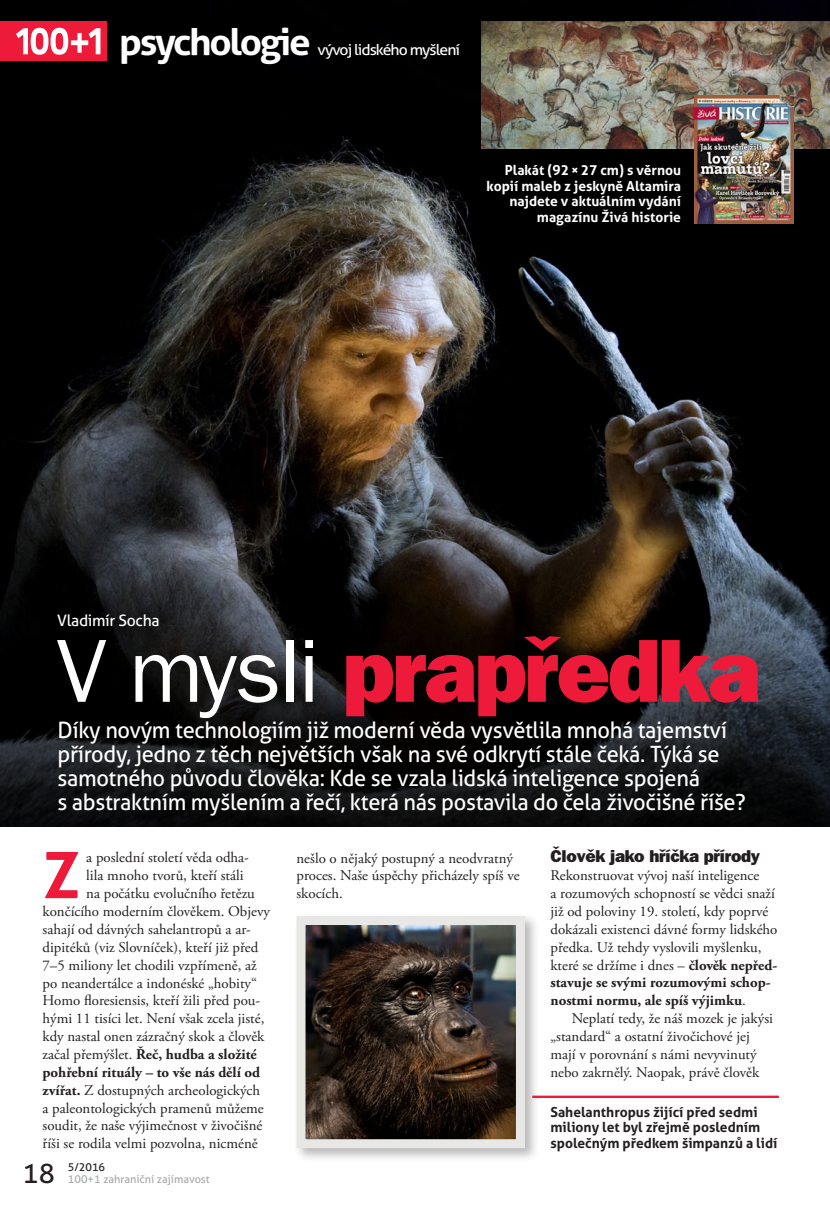
<style>
.page{position:relative;width:830px;height:1212px;background:#fff}
.page>*{position:absolute;margin:0;border:0;box-sizing:border-box;transform-origin:0 0}
.t1{font:90px "ITC Franklin Gothic Std Hvy";letter-spacing:-.025em;color:#ed1a3a}
.t2{font:700 64.2px "Aller";color:#ed1a3a}
.t3{font:700 36.75px "Aller";letter-spacing:-.06em;color:#fff;scale:1.05 1}
.t4{font:27px "Aller";color:#231f20}
.t5{font:22.5px/24px "Aller";letter-spacing:-.015em;color:#fff}
.t6{font:17.25px "ITC Franklin Gothic Std Hvy";letter-spacing:-.015em;color:#231f20}
.t7{font:15.75px "Aller";letter-spacing:-.02em;color:#fff}
.t8{font:15px "Aller";letter-spacing:-.06em;color:#fff;scale:1.05 1}
.t9{font:14.85px/17.9px "Adobe Garamond Pro";color:#231f20}
.t10{font:700 14.85px "Adobe Garamond Pro";color:#231f20}
.t11{font:700 13.8px/15.8px "Aller";color:#fff;text-align:right}
.t12{font:700 13.8px/15.8px "Aller";color:#231f20}
.t13{font:10.95px "Aller";color:#a7a9ac}
.t14{font:10.95px "Aller";color:#231f20}
.s1{font-family:"ITC Franklin Gothic Std";color:#fff}
.s2{font-weight:400}
.s3{font-weight:700}
</style>
<div class="page">
<img style="left:0;top:0;width:829px;height:546px">
<svg style="left:0;top:546px;width:829px;height:281px;background:#181819"></svg>
<img style="left:481px;top:21px;width:348px;height:128px">
<img style="left:694px;top:96px;width:99px;height:127px">
<div style="left:293px;top:913px;width:246px;height:250px;background:#231f20;opacity:.32"></div>
<img style="left:306px;top:926px;width:208px;height:212px">
<div style="left:296px;top:916px;width:228px;height:232px;border:9px solid #e7e7e6"></div>
<div style="left:0;top:21px;width:106px;height:40px;background:#ed1a3a"></div>
<svg style="left:16px;top:28px;width:84px;height:27px"></svg>
<hr style="left:532px;top:1095px;width:246px;height:3px;background:#ed1a3a">
<h3 class="t3" style="left:119px;top:19px;width:184px">psychologie</h3>
<p class="t8" style="left:317px;top:40px;width:137px">vývoj lidského myšlení</p>
<p class="t11" style="left:486px;top:162px;width:196px">Plakát (92×27 cm) s věrnou kopií maleb z jeskyně Altamira najdete v aktuálním vydání magazínu Živá historie</p>
<p class="t7" style="left:57px;top:611px;width:104px">Vladimír Socha</p>
<h1 class="t1" style="left:56px;top:614px;width:705px"><span class="s1">V mysli</span> prapředka</h1>
<p class="t5" style="left:57px;top:718px;width:689px">Díky novým technologiím již moderní věda vysvětlila mnohá tajemství přírody, jedno z těch největších však na své odkrytí stále čeká. Týká se samotného původu člověka: Kde se vzala lidská inteligence spojená<br>s abstraktním myšlením a řečí, která nás postavila do čela živočišné říše?</p>
<h2 class="t2" style="left:43px;top:836px;width:39px">Z</h2>
<p class="t9" style="left:86px;top:849px;width:164px">a poslední století věda odha-</p>
<p class="t9" style="left:86px;top:867px;width:159px">lila mnoho tvorů, kteří stáli</p>
<p class="t9" style="left:86px;top:885px;width:170px">na počátku evolučního řetězu</p>
<p class="t9" style="left:43px;top:903px;width:229px">končícího moderním člověkem. Objevy</p>
<p class="t9" style="left:43px;top:921px;width:210px">sahají od dávných sahelantropů a ar-</p>
<p class="t9" style="left:43px;top:939px;width:217px">dipitéků (viz Slovníček), kteří již před</p>
<p class="t9" style="left:43px;top:956px;width:215px">7–5 miliony let chodili vzpřímeně, až</p>
<p class="t9" style="left:43px;top:974px;width:216px">po neandertálce a indonéské „hobity“</p>
<p class="t9" style="left:43px;top:992px;width:219px">Homo floresiensis, kteří žili před pou-</p>
<p class="t9" style="left:43px;top:1010px;width:223px">hými 11 tisíci let. Není však zcela jisté,</p>
<p class="t9" style="left:43px;top:1028px;width:223px">kdy nastal onen zázračný skok a člověk</p>
<p class="t10" style="left:43px;top:1045px;width:216px"><span class="s2">začal přemýšlet.</span> Řeč, hudba a složité</p>
<p class="t10" style="left:43px;top:1063px;width:219px">pohřební rituály – to vše nás dělí od</p>
<p class="t9" style="left:43px;top:1081px;width:219px"><span class="s3">zvířat.</span> Z dostupných archeologických</p>
<p class="t9" style="left:43px;top:1099px;width:223px">a paleontologických pramenů můžeme</p>
<p class="t9" style="left:43px;top:1117px;width:221px">soudit, že naše výjimečnost v živočišné</p>
<p class="t9" style="left:43px;top:1135px;width:216px">říši se rodila velmi pozvolna, nicméně</p>
<p class="t14" style="left:68px;top:1161px;width:39px">5/2016</p>
<h3 class="t4" style="left:23px;top:1157px;width:34px">18</h3>
<p class="t13" style="left:68px;top:1173px;width:143px">100+1 zahraniční zajímavost</p>
<p class="t9" style="left:296px;top:849px;width:224px">nešlo o nějaký postupný a neodvratný proces. Naše úspěchy přicházely spíš ve skocích.</p>
<p class="t6" style="left:550px;top:846px;width:211px">Člověk jako hříčka přírody</p>
<p class="t9" style="left:550px;top:867px;width:228px">Rekonstruovat vývoj naší inteligence<br>a rozumových schopností se vědci snaží již od poloviny 19. století, kdy poprvé dokázali existenci dávné formy lidského předka. Už tehdy vyslovili myšlenku, které se držíme i dnes – <span class="s3">člověk nepřed&shy;stavuje se svými rozumovými schop&shy;nostmi normu, ale spíš výjimku</span>.</p>
<p class="t9" style="left:550px;top:1010px;width:224px;text-indent:21px">Neplatí tedy, že náš mozek je jakýsi „standard“ a ostatní živočichové jej mají v porovnání s námi nevyvinutý nebo zakrnělý. Naopak, právě člověk</p>
<p class="t12" style="left:550px;top:1104px;width:228px">Sahelanthropus žijící před sedmi miliony let byl zřejmě posledním společným předkem šimpanzů a lidí</p>
</div>
